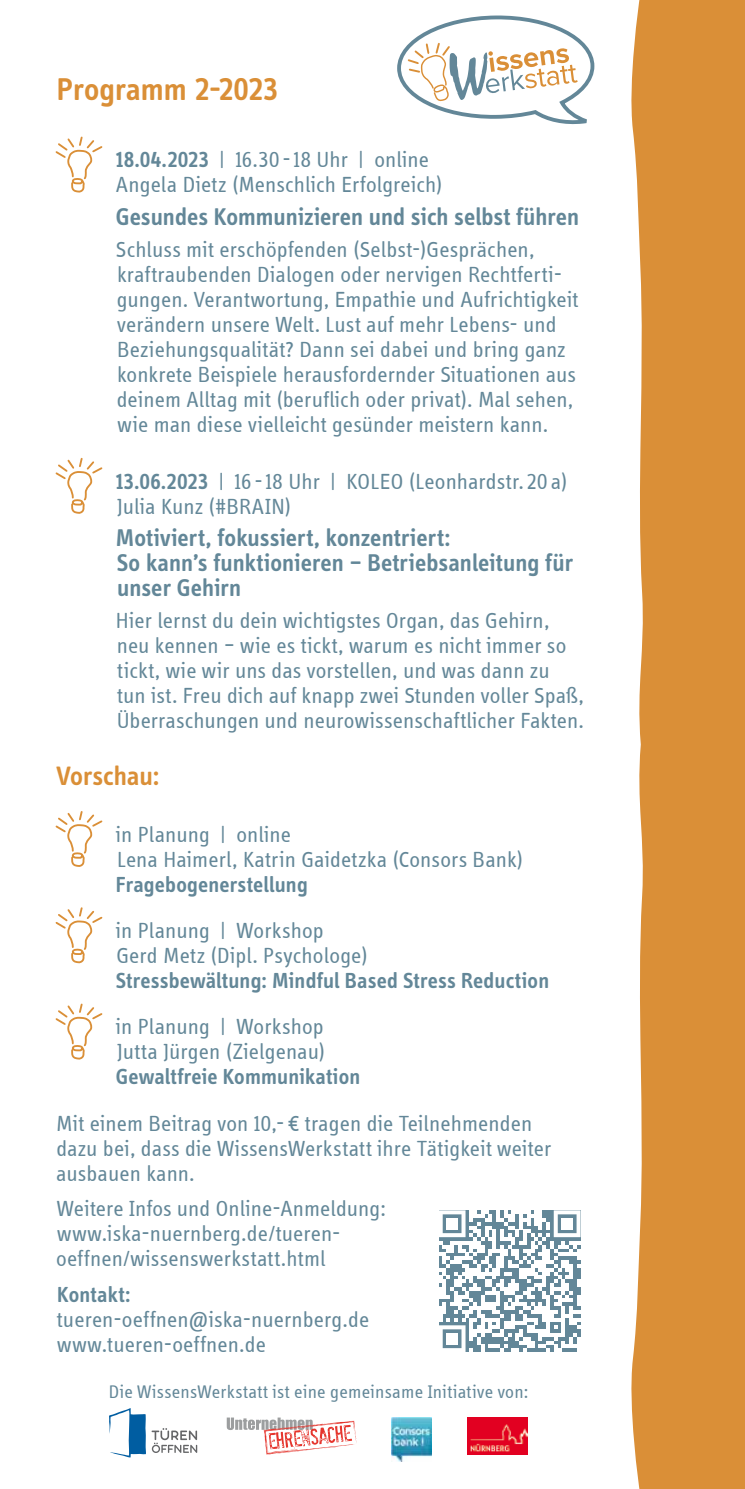
<style>
.page{position:relative;width:745px;height:1489px;background:#fff}
.page>*{position:absolute;margin:0;border:0;box-sizing:border-box;transform-origin:0 0}
.t1{font:600 32.5px "Info Disp";color:#da8f37}
.t2{font:600 27.5px "Info Disp";letter-spacing:-.005em;color:#da8f37}
.t3{font:600 25px/25px "Info Disp";letter-spacing:.005em;color:#638798}
.t4{font:22.5px/25px "Info Disp";letter-spacing:.005em;color:#638798}
.t5{font:600 22.5px "Info Disp";letter-spacing:.01em;color:#638798}
.t6{font:18.75px "Info Disp";letter-spacing:.015em;color:#638798}
.s1{font-weight:600}
</style>
<div class="page">
<svg style="left:55px;top:136px;width:48px;height:57px"></svg>
<svg style="left:55px;top:457px;width:48px;height:57px"></svg>
<svg style="left:55px;top:811px;width:48px;height:56px"></svg>
<svg style="left:55px;top:907px;width:48px;height:57px"></svg>
<svg style="left:55px;top:1003px;width:48px;height:57px"></svg>
<svg style="left:397px;top:15px;width:198px;height:110px"></svg>
<svg style="left:439px;top:1210px;width:141px;height:141px"></svg>
<div style="left:446px;top:1217px;width:11px;height:12px;background:#fff"></div>
<div style="left:561px;top:1217px;width:11px;height:12px;background:#fff"></div>
<div style="left:446px;top:1332px;width:11px;height:12px;background:#fff"></div>
<svg style="left:631px;top:0;width:113px;height:1488px;background:#dc9745"></svg>
<img style="left:391px;top:1417px;width:40px;height:43px">
<svg style="left:226px;top:1417px;width:130px;height:37px"></svg>
<img style="left:467px;top:1417px;width:60px;height:37px">
<svg style="left:109px;top:1408px;width:88px;height:49px"></svg>
<h1 class="t1" style="left:57px;top:71px;width:222px">Programm 2-2023</h1>
<p class="t4" style="left:116px;top:147px;width:328px"><span class="s1">18.04.2023</span> | 16.30 -18 Uhr | online<br>Angela Dietz (Menschlich Erfolgreich)</p>
<p class="t3" style="left:116px;top:204px;width:464px">Gesundes Kommunizieren und sich selbst führen</p>
<p class="t4" style="left:116px;top:237px;width:464px">Schluss mit erschöpfenden (Selbst-)Gesprächen, kraftraubenden Dialogen oder nervigen Rechtferti&shy;gungen. Verantwortung, Empathie und Aufrichtigkeit verändern unsere Welt. Lust auf mehr Lebens- und Beziehungsqualität? Dann sei dabei und bring ganz konkrete Beispiele herausfordernder Situationen aus deinem Alltag mit (beruflich oder privat). Mal sehen, wie man diese vielleicht gesünder meistern kann.</p>
<p class="t4" style="left:116px;top:469px;width:453px"><span class="s1">13.06.2023</span> | 16 -18 Uhr | KOLEO (Leonhardstr. 20 a)<br>Julia Kunz (#BRAIN)</p>
<p class="t3" style="left:116px;top:525px;width:458px">Motiviert, fokussiert, konzentriert:<br>So kann’s funktionieren – Betriebsanleitung für unser Gehirn</p>
<p class="t4" style="left:116px;top:608px;width:469px">Hier lernst du dein wichtigstes Organ, das Gehirn, neu kennen – wie es tickt, warum es nicht immer so tickt, wie wir uns das vorstellen, und was dann zu<br>tun ist. Freu dich auf knapp zwei Stunden voller Spaß, Überraschungen und neurowissenschaftlicher Fakten.</p>
<p class="t2" style="left:56px;top:760px;width:104px">Vorschau:</p>
<p class="t4" style="left:116px;top:821px;width:409px">in Planung | online<br>Lena Haimerl, Katrin Gaidetzka (Consors Bank)</p>
<p class="t5" style="left:116px;top:871px;width:193px">Fragebogenerstellung</p>
<p class="t4" style="left:116px;top:918px;width:253px">in Planung | Workshop<br>Gerd Metz (Dipl. Psychologe)</p>
<p class="t5" style="left:116px;top:967px;width:434px">Stressbewältung: Mindful Based Stress Reduction</p>
<p class="t4" style="left:116px;top:1014px;width:211px">in Planung | Workshop<br>Jutta Jürgen (Zielgenau)</p>
<p class="t5" style="left:116px;top:1064px;width:246px">Gewaltfreie Kommunikation</p>
<p class="t4" style="left:56px;top:1110px;width:496px">Mit einem Beitrag von 10,-€ tragen die Teilnehmenden dazu bei, dass die WissensWerkstatt ihre Tätigkeit weiter ausbauen kann.</p>
<p class="t4" style="left:56px;top:1196px;width:331px">Weitere Infos und Online-Anmeldung: www.iska-nuernberg.de/tueren&shy;oeffnen/wissenswerkstatt.html</p>
<p class="t5" style="left:57px;top:1281px;width:75px">Kontakt:</p>
<p class="t4" style="left:57px;top:1306px;width:314px">tueren-oeffnen@iska-nuernberg.de www.tueren-oeffnen.de</p>
<p class="t6" style="left:109px;top:1381px;width:421px">Die WissensWerkstatt ist eine gemeinsame Initiative von:</p>
</div>
